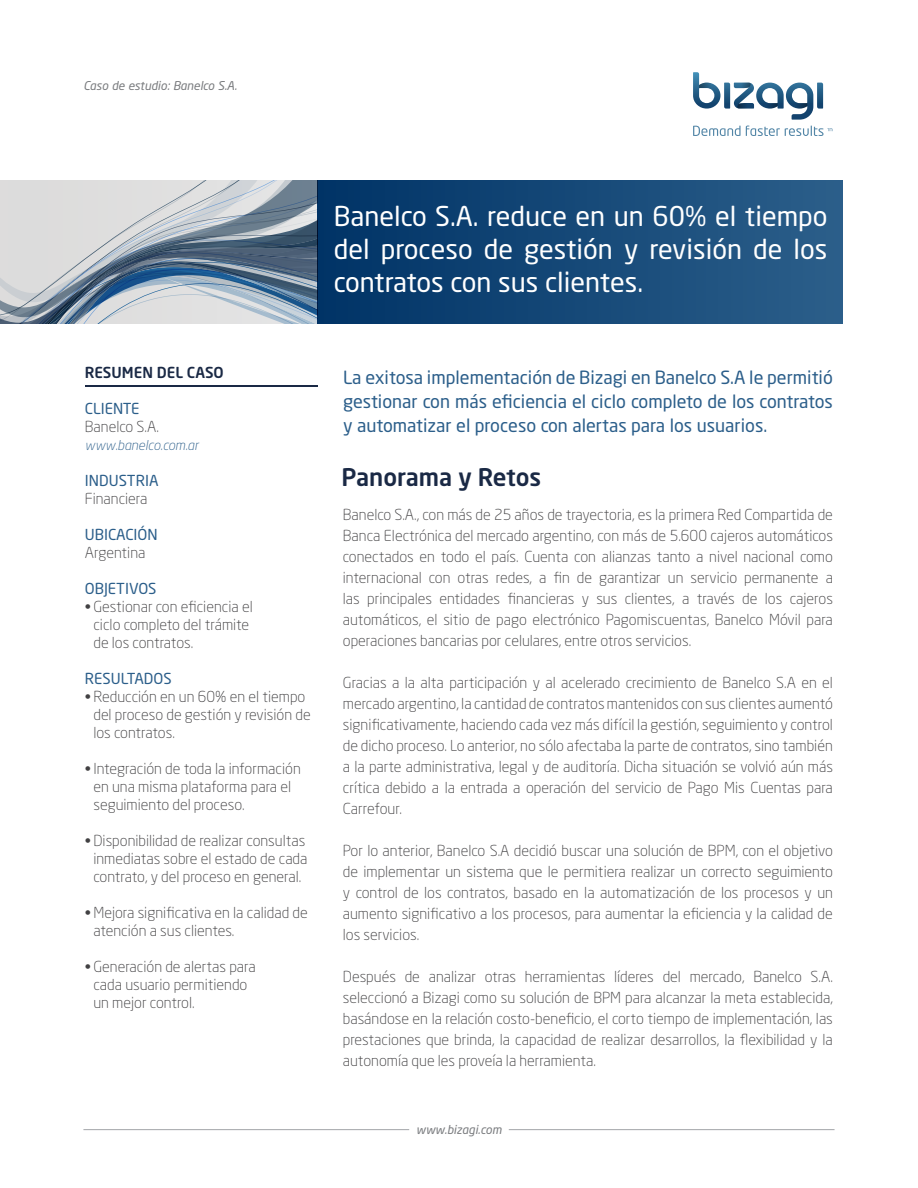
<style>
.page{position:relative;width:918px;height:1188px;background:#fff}
.page>*{position:absolute;margin:0;border:0;box-sizing:border-box;transform-origin:0 0}
.t1{font:27px/33px "Neo Sans Std";color:#fff;text-align:justify}
.t2{font:500 24px "Neo Sans Std";color:#1a2945}
.t3{font:18px/24px "Neo Sans Std";color:#2b5e8a;text-align:justify}
.t4{font:300 15px/21px "Neo Sans Std";color:#414042}
.t5{font:15px "Neo Sans Std";color:#2b5e8a}
.t6{font:500 15px "Neo Sans Std";color:#1a2945}
.t7{font:italic 300 13.5px "Neo Sans Std";color:#2b5e8a}
.t8{font:italic 12px "Neo Sans Std";color:#797b7e}
</style>
<div class="page">
<svg style="left:693px;top:72px;width:130px;height:48px"></svg>
<svg style="left:693px;top:126px;width:139px;height:10px"></svg>
<hr style="left:83px;top:1129px;width:326px;height:1px;background:#a3a5a8">
<hr style="left:509px;top:1129px;width:326px;height:1px;background:#a3a5a8">
<div style="left:317px;top:180px;width:526px;height:144px;background:linear-gradient(to right,#036,#2c5f8a)"></div>
<hr style="left:85px;top:386px;width:232px;height:1px;background:#1a2945">
<svg style="left:0;top:180px;width:317px;height:144px;background:#a7b2bc"></svg>
<p class="t8" style="left:83px;top:78px;width:155px">Caso de estudio: Banelco S.A.</p>
<h1 class="t1" style="left:334px;top:200px;width:495px">Banelco S.A. reduce en un 60% el tiempo del proceso de gestión y revisión de los contratos con sus clientes.</h1>
<p class="t6" style="left:85px;top:363px;width:140px">RESUMEN DEL CASO</p>
<p class="t5" style="left:85px;top:399px;width:56px">CLIENTE</p>
<p class="t4" style="left:85px;top:416px;width:75px">Banelco S.A.</p>
<p class="t7" style="left:85px;top:437px;width:115px">www.banelco.com.ar</p>
<p class="t5" style="left:85px;top:471px;width:75px">INDUSTRIA</p>
<p class="t4" style="left:85px;top:488px;width:64px">Financiera</p>
<p class="t5" style="left:85px;top:525px;width:74px">UBICACIÓN</p>
<p class="t4" style="left:85px;top:542px;width:62px">Argentina</p>
<p class="t5" style="left:85px;top:579px;width:73px">OBJETIVOS</p>
<p class="t4" style="left:93px;top:597px;width:161px;line-height:18px;text-indent:-9px">• Gestionar con eficiencia el ciclo completo del trámite de los contratos.</p>
<p class="t5" style="left:85px;top:669px;width:88px">RESULTADOS</p>
<p class="t4" style="left:93px;top:687px;width:219px;line-height:18px;text-indent:-9px">• Reducción en un 60% en el tiempo del proceso de gestión y revisión de los contratos.</p>
<p class="t4" style="left:93px;top:759px;width:209px;line-height:18px;text-indent:-9px">• Integración de toda la información en una misma plataforma para el seguimiento del proceso.</p>
<p class="t4" style="left:85px;top:831px;width:224px;line-height:18px;text-align:center">• Disponibilidad de realizar consultas inmediatas sobre el estado de cada contrato, y del proceso en general.</p>
<p class="t4" style="left:93px;top:903px;width:216px;line-height:18px;text-indent:-9px">• Mejora significativa en la calidad de atención a sus clientes.</p>
<p class="t4" style="left:93px;top:957px;width:164px;line-height:18px;text-indent:-9px">• Generación de alertas para cada usuario permitiendo un mejor control.</p>
<p class="t3" style="left:343px;top:365px;width:491px">La exitosa implementación de Bizagi en Banelco S.A le permitió gestionar con más eficiencia el ciclo completo de los contratos y automatizar el proceso con alertas para los usuarios.</p>
<h2 class="t2" style="left:342px;top:462px;width:201px">Panorama y Retos</h2>
<p class="t4" style="left:343px;top:504px;width:492px;text-align:justify">Banelco S.A., con más de 25 años de trayectoria, es la primera Red Compartida de Banca Electrónica del mercado argentino, con más de 5.600 cajeros automáticos conectados en todo el país. Cuenta con alianzas tanto a nivel nacional como internacional con otras redes, a fin de garantizar un servicio permanente a las principales entidades financieras y sus clientes, a través de los cajeros automáticos, el sitio de pago electrónico Pagomiscuentas, Banelco Móvil para operaciones bancarias por celulares, entre otros servicios.</p>
<p class="t4" style="left:343px;top:672px;width:492px;text-align:justify">Gracias a la alta participación y al acelerado crecimiento de Banelco S.A en el mercado argentino, la cantidad de contratos mantenidos con sus clientes aumentó significativamente, haciendo cada vez más difícil la gestión, seguimiento y control de dicho proceso. Lo anterior, no sólo afectaba la parte de contratos, sino también a la parte administrativa, legal y de auditoría. Dicha situación se volvió aún más crítica debido a la entrada a operación del servicio de Pago Mis Cuentas para Carrefour.</p>
<p class="t4" style="left:343px;top:840px;width:492px;text-align:justify">Por lo anterior, Banelco S.A decidió buscar una solución de BPM, con el objetivo de implementar un sistema que le permitiera realizar un correcto seguimiento y control de los contratos, basado en la automatización de los procesos y un aumento significativo a los procesos, para aumentar la eficiencia y la calidad de los servicios.</p>
<p class="t4" style="left:343px;top:966px;width:492px;text-align:justify">Después de analizar otras herramientas líderes del mercado, Banelco S.A. seleccionó a Bizagi como su solución de BPM para alcanzar la meta establecida, basándose en la relación costo-beneficio, el corto tiempo de implementación, las prestaciones que brinda, la capacidad de realizar desarrollos, la flexibilidad y la autonomía que les proveía la herramienta.</p>
<p class="t8" style="left:416px;top:1122px;width:87px">www.bizagi.com</p>
</div>
